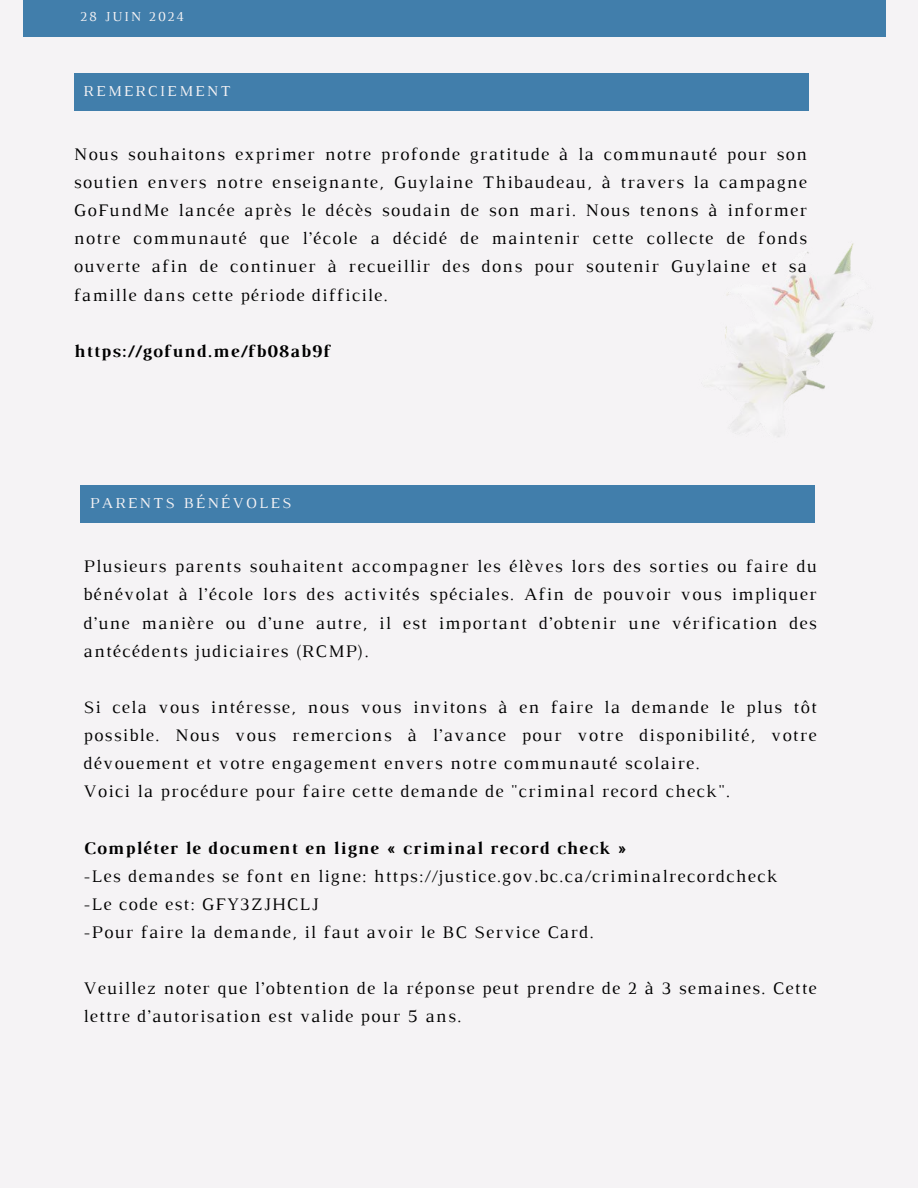
<style>
.page{position:relative;width:918px;height:1188px;background:#f5f3f5}
.page>*{position:absolute;margin:0;border:0;box-sizing:border-box;transform-origin:0 0}
.t1{font:18px/28.2px "Luthier";letter-spacing:.07em;color:#000}
.t2{font:700 18px "Luthier";letter-spacing:.07em;color:#000}
.t3{font:15.45px "Luthier";letter-spacing:.14em;color:#f5f3f5}
.t4{font:13.95px "Luthier";letter-spacing:.14em;color:#f5f3f5}
</style>
<div class="page">
<div style="left:24px;top:0;width:862px;height:37px;background:#417eab"></div>
<img style="left:725px;top:243px;width:148px;height:194px">
<div style="left:74px;top:73px;width:734px;height:37px;background:#417eab"></div>
<div style="left:80px;top:486px;width:735px;height:37px;background:#417eab"></div>
<p class="t4" style="left:80px;top:11px;width:106px">28 JUIN 2024</p>
<p class="t3" style="left:84px;top:85px;width:148px">REMERCIEMENT</p>
<p class="t1" style="left:74px;top:141px;width:735px;text-align:justify">Nous souhaitons exprimer notre profonde gratitude à la communauté pour son soutien envers notre enseignante, Guylaine Thibaudeau, à travers la campagne GoFundMe lancée après le décès soudain de son mari. Nous tenons à informer notre communauté que l’école a décidé de maintenir cette collecte de fonds ouverte afin de continuer à recueillir des dons pour soutenir Guylaine et sa famille dans cette période difficile.</p>
<p class="t2" style="left:74px;top:344px;width:258px">https://gofund.me/fb08ab9f</p>
<p class="t3" style="left:90px;top:497px;width:203px">PARENTS BÉNÉVOLES</p>
<p class="t1" style="left:84px;top:554px;width:735px;text-align:justify">Plusieurs parents souhaitent accompagner les élèves lors des sorties ou faire du bénévolat à l’école lors des activités spéciales. Afin de pouvoir vous impliquer d’une manière ou d’une autre, il est important d’obtenir une vérification des antécédents judiciaires (RCMP).</p>
<p class="t1" style="left:84px;top:694px;width:735px">Si cela vous intéresse, nous vous invitons à en faire la demande le plus tôt possible. Nous vous remercions à l’avance pour votre disponibilité, votre dévouement et votre engagement envers notre communauté scolaire.<br>Voici la procédure pour faire cette demande de "criminal record check".</p>
<p class="t2" style="left:84px;top:841px;width:544px">Compléter le document en ligne « criminal record check »</p>
<p class="t1" style="left:84px;top:863px;width:696px">-Les demandes se font en ligne: https://justice.gov.bc.ca/criminalrecordcheck -Le code est: GFY3ZJHCLJ<br>-Pour faire la demande, il faut avoir le BC Service Card.</p>
<p class="t1" style="left:84px;top:976px;width:735px">Veuillez noter que l’obtention de la réponse peut prendre de 2 à 3 semaines. Cette lettre d’autorisation est valide pour 5 ans.</p>
</div>
